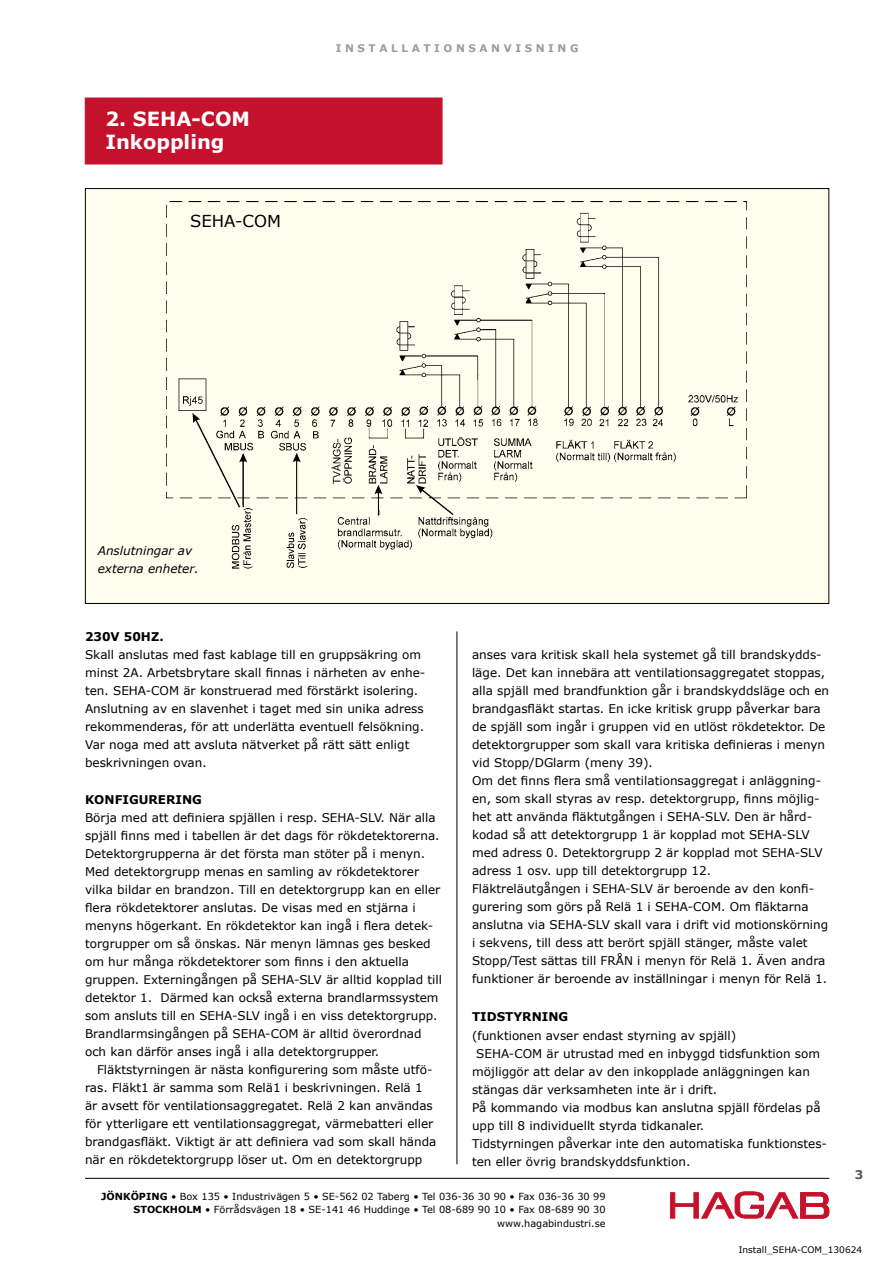
<style>
.page{position:relative;width:893px;height:1263px;background:#fff}
.page>*{position:absolute;margin:0;border:0;box-sizing:border-box;transform-origin:0 0}
.t1{font:700 19.5px/23.4px "Verdana";color:#fff}
.t2{font:16.5px "Verdana";color:#000}
.t3{font:12px/18px "Verdana";color:#000}
.t4{font:700 12px "Verdana";color:#000}
.t5{font:italic 12px/18px "Verdana";color:#000}
.t6{font:700 12px "Verdana";color:#575756}
.t7{font:700 10.5px "Verdana";color:#9d9d9c}
.t8{font:9.75px/13.5px "Verdana";color:#000;text-align:right}
.t9{font:9px "Verdana";color:#000}
.s1{font-weight:700}
</style>
<div class="page">
<hr style="left:85px;top:1178px;width:744px;height:1px;background:#000">
<svg style="left:670px;top:1191px;width:159px;height:27px"></svg>
<div style="left:85px;top:189px;width:744px;height:414px;background:#fffdee"></div>
<img style="left:166px;top:201px;width:581px;height:367px">
<div style="left:189px;top:210px;width:87px;height:24px;background:#fffdee"></div>
<div style="left:85px;top:98px;width:357px;height:66px;background:#c5122c"></div>
<hr style="left:457px;top:631px;width:1px;height:533px;background:#000">
<h1 class="t1" style="left:105px;top:106px;width:146px">2. SEHA-COM<br>Inkoppling</h1>
<h2 class="t2" style="left:190px;top:210px;width:92px">SEHA-COM</h2>
<p class="t7" style="left:336px;top:40px;width:244px">I N S T A L L A T I O N S A N V I S N I N G</p>
<p class="t5" style="left:98px;top:541px;width:103px">Anslutningar av externa enheter.</p>
<p class="t4" style="left:85px;top:628px;width:80px">230V 50HZ.</p>
<p class="t3" style="left:85px;top:645px;width:342px">Skall anslutas med fast kablage till en gruppsäkring om minst 2A. Arbetsbrytare skall finnas i närheten av enhe&shy;ten. SEHA-COM är konstruerad med förstärkt isolering.<br>Anslutning av en slavenhet i taget med sin unika adress rekommenderas, för att underlätta eventuell felsökning.<br>Var noga med att avsluta nätverket på rätt sätt enligt beskrivningen ovan.</p>
<p class="t4" style="left:85px;top:791px;width:118px">KONFIGURERING</p>
<p class="t3" style="left:85px;top:809px;width:359px">Börja med att definiera spjällen i resp. SEHA-SLV. När alla spjäll finns med i tabellen är det dags för rökdetektorerna.<br>Detektorgrupperna är det första man stöter på i menyn.<br>Med detektorgrupp menas en samling av rökdetektorer vilka bildar en brandzon. Till en detektorgrupp kan en eller flera rökdetektorer anslutas. De visas med en stjärna i menyns högerkant. En rökdetektor kan ingå i flera detek&shy;torgrupper om så önskas. När menyn lämnas ges besked om hur många rökdetektorer som finns i den aktuella gruppen. Externingången på SEHA-SLV är alltid kopplad till detektor 1. Därmed kan också externa brandlarmssystem som ansluts till en SEHA-SLV ingå i en viss detektorgrupp.<br>Brandlarmsingången på SEHA-COM är alltid överordnad och kan därför anses ingå i alla detektorgrupper.</p>
<p class="t3" style="left:85px;top:1061px;width:353px;text-indent:12px">Fläktstyrningen är nästa konfigurering som måste utfö&shy;ras. Fläkt1 är samma som Relä1 i beskrivningen. Relä 1 är avsett för ventilationsaggregatet. Relä 2 kan användas för ytterligare ett ventilationsaggregat, värmebatteri eller brandgasfläkt. Viktigt är att definiera vad som skall hända när en rökdetektorgrupp löser ut. Om en detektorgrupp</p>
<p class="t3" style="left:472px;top:646px;width:359px">anses vara kritisk skall hela systemet gå till brandskydds&shy;läge. Det kan innebära att ventilationsaggregatet stoppas, alla spjäll med brandfunktion går i brandskyddsläge och en brandgasfläkt startas. En icke kritisk grupp påverkar bara de spjäll som ingår i gruppen vid en utlöst rökdetektor. De detektorgrupper som skall vara kritiska definieras i menyn vid Stopp/DGlarm (meny 39).<br>Om det finns flera små ventilationsaggregat i anläggning&shy;en, som skall styras av resp. detektorgrupp, finns möjlig&shy;het att använda fläktutgången i SEHA-SLV. Den är hård&shy;kodad så att detektorgrupp 1 är kopplad mot SEHA-SLV med adress 0. Detektorgrupp 2 är kopplad mot SEHA-SLV adress 1 osv. upp till detektorgrupp 12.<br>Fläktreläutgången i SEHA-SLV är beroende av den konfi&shy;gurering som görs på Relä 1 i SEHA-COM. Om fläktarna anslutna via SEHA-SLV skall vara i drift vid motionskörning i sekvens, till dess att berört spjäll stänger, måste valet Stopp/Test sättas till FRÅN i menyn för Relä 1. Även andra funktioner är beroende av inställningar i menyn för Relä 1.</p>
<p class="t4" style="left:472px;top:1008px;width:98px">TIDSTYRNING</p>
<p class="t3" style="left:472px;top:1027px;width:266px">(funktionen avser endast styrning av spjäll)</p>
<p class="t3" style="left:476px;top:1045px;width:345px">SEHA-COM är utrustad med en inbyggd tidsfunktion som</p>
<p class="t3" style="left:472px;top:1063px;width:340px">möjliggör att delar av den inkopplade anläggningen kan</p>
<p class="t3" style="left:472px;top:1081px;width:247px">stängas där verksamheten inte är i drift.</p>
<p class="t3" style="left:472px;top:1099px;width:350px">På kommando via modbus kan anslutna spjäll fördelas på</p>
<p class="t3" style="left:472px;top:1117px;width:234px">upp till 8 individuellt styrda tidkanaler.</p>
<p class="t3" style="left:472px;top:1135px;width:356px">Tidstyrningen påverkar inte den automatiska funktionstes-</p>
<p class="t3" style="left:472px;top:1153px;width:220px">ten eller övrig brandskyddsfunktion.</p>
<p class="t8" style="left:101px;top:1189px;width:506px"><span class="s1">JÖNKÖPING</span> • Box 135 • Industrivägen 5 • SE-562 02 Taberg • Tel 036-36 30 90 • Fax 036-36 30 99<br><span class="s1">STOCKHOLM</span> • Förrådsvägen 18 • SE-141 46 Huddinge • Tel 08-689 90 10 • Fax 08-689 90 30 www.hagabindustri.se</p>
<p class="t6" style="left:855px;top:1166px;width:10px">3</p>
<p class="t9" style="left:739px;top:1243px;width:125px">Install_SEHA-COM_130624</p>
</div>
